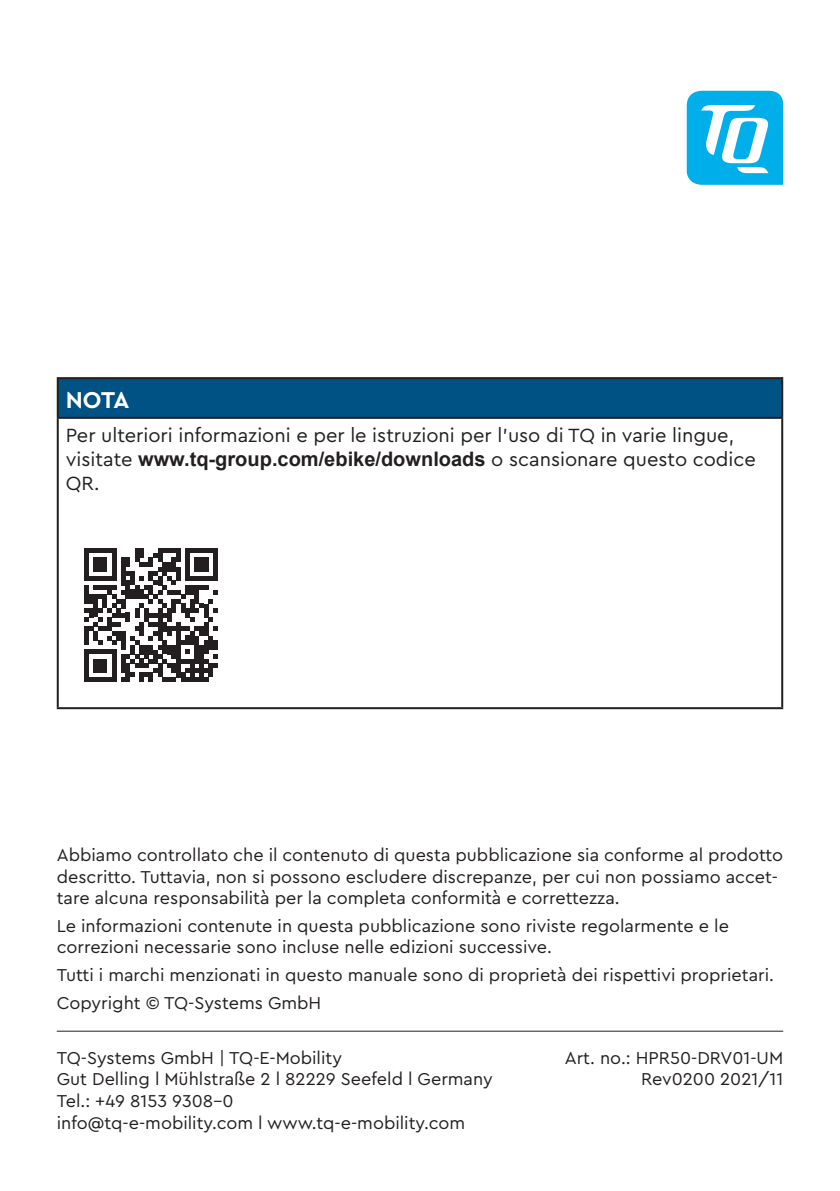
<style>
.page{position:relative;width:840px;height:1191px;background:#fff}
.page>*{position:absolute;margin:0;border:0;box-sizing:border-box;transform-origin:0 0}
.t1{font:700 24px "TQPRO";color:#fff}
.t2{font:20px/24px "TQPRO";color:#231f20}
.t3{font:18px/21.6px "TQPRO";color:#231f20}
.s1{font-family:"Arial";font-weight:700}
</style>
<div class="page">
<hr style="left:57px;top:1030px;width:725px;height:1px;background:#231f20">
<svg style="left:686px;top:91px;width:96px;height:94px"></svg>
<div style="left:58px;top:378px;width:723px;height:40px;background:#005285"></div>
<hr style="left:57px;top:377px;width:725px;height:2px;background:#231f20">
<hr style="left:57px;top:379px;width:2px;height:38px;background:#231f20">
<hr style="left:780px;top:379px;width:2px;height:38px;background:#231f20">
<hr style="left:57px;top:417px;width:725px;height:2px;background:#231f20">
<hr style="left:57px;top:419px;width:2px;height:288px;background:#231f20">
<hr style="left:780px;top:419px;width:2px;height:288px;background:#231f20">
<hr style="left:57px;top:707px;width:725px;height:2px;background:#231f20">
<svg style="left:84px;top:548px;width:133px;height:134px"></svg>
<h1 class="t1" style="left:66px;top:384px;width:65px">NOTA</h1>
<p class="t2" style="left:66px;top:422px;width:691px">Per ulteriori informazioni e per le istruzioni per l'uso di TQ in varie lingue, visitate <span class="s1">www.tq-group.com/ebike/downloads</span> o scansionare questo codice<br>QR.</p>
<p class="t3" style="left:57px;top:843px;width:727px">Abbiamo controllato che il contenuto di questa pubblicazione sia conforme al prodotto descritto. Tuttavia, non si possono escludere discrepanze, per cui non possiamo accet&shy;tare alcuna responsabilità per la completa conformità e correttezza.</p>
<p class="t3" style="left:57px;top:914px;width:673px">Le informazioni contenute in questa pubblicazione sono riviste regolarmente e le correzioni necessarie sono incluse nelle edizioni successive.</p>
<p class="t3" style="left:57px;top:960px;width:718px;line-height:27.6px">Tutti i marchi menzionati in questo manuale sono di proprietà dei rispettivi proprietari.<br>Copyright © TQ-Systems GmbH</p>
<p class="t3" style="left:57px;top:1046px;width:287px">TQ-Systems GmbH | TQ-E-Mobility</p>
<p class="t3" style="left:564px;top:1046px;width:220px">Art. no.: HPR50-DRV01-UM</p>
<p class="t3" style="left:57px;top:1067px;width:437px">Gut Delling l Mühlstraße 2 l 82229 Seefeld l Germany</p>
<p class="t3" style="left:640px;top:1067px;width:143px">Rev0200 2021/11</p>
<p class="t3" style="left:57px;top:1089px;width:409px">Tel.: +49 8153 9308-0<br>info@tq-e-mobility.com l www.tq-e-mobility.com</p>
</div>
